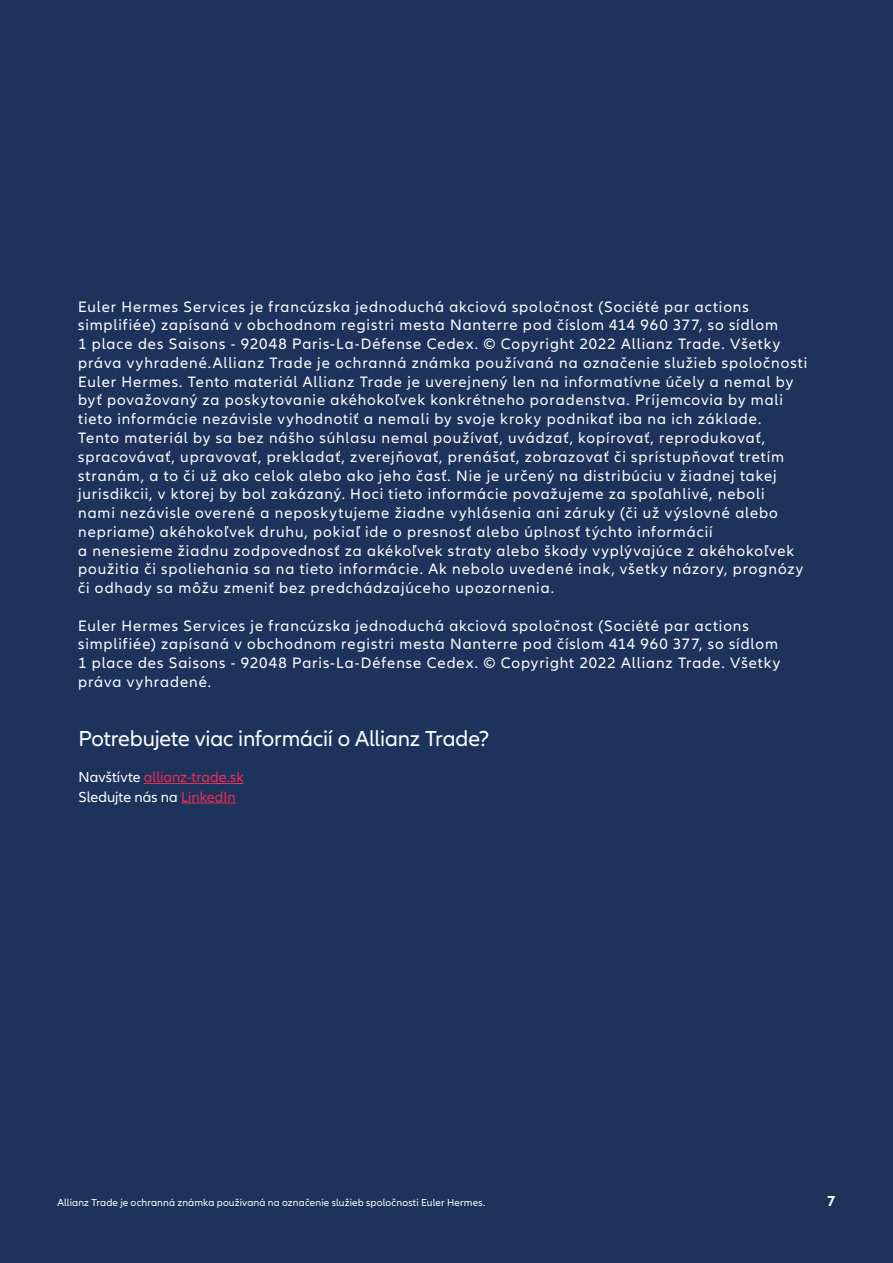
<style>
.page{position:relative;width:893px;height:1263px;background:#1e335c}
.page>*{position:absolute;margin:0;border:0;box-sizing:border-box;transform-origin:0 0}
.t1{font:22.5px "Allianz Neo";letter-spacing:-.01em;color:#fff}
.t2{font:15.6px/18.8px "Allianz Neo";letter-spacing:.06em;color:#fff}
.t3{font:15px/19.5px "Allianz Neo";color:#e72e5b}
.t4{font:700 15px "Allianz Neo";color:#fff}
.t5{font:10.5px "Allianz Neo";letter-spacing:.015em;color:#fff}
.s1{color:#fff}
</style>
<div class="page">
<hr style="left:144px;top:783px;width:100px;height:1px;background:#e72e5b">
<hr style="left:181px;top:803px;width:55px;height:1px;background:#e72e5b">
<p class="t2" style="left:78px;top:298px;width:731px">Euler Hermes Services je francúzska jednoduchá akciová spoločnost (Société par actions simplifiée) zapísaná v obchodnom registri mesta Nanterre pod číslom 414 960 377, so sídlom<br>1 place des Saisons - 92048 Paris-La-Défense Cedex. © Copyright 2022 Allianz Trade. Všetky práva vyhradené.Allianz Trade je ochranná známka používaná na označenie služieb spoločnosti Euler Hermes. Tento materiál Allianz Trade je uverejnený len na informatívne účely a nemal by byť považovaný za poskytovanie akéhokoľvek konkrétneho poradenstva. Príjemcovia by mali tieto informácie nezávisle vyhodnotiť a nemali by svoje kroky podnikať iba na ich základe.<br>Tento materiál by sa bez nášho súhlasu nemal používať, uvádzať, kopírovať, reprodukovať, spracovávať, upravovať, prekladať, zverejňovať, prenášať, zobrazovať či sprístupňovať tretím stranám, a to či už ako celok alebo ako jeho časť. Nie je určený na distribúciu v žiadnej takej jurisdikcii, v ktorej by bol zakázaný. Hoci tieto informácie považujeme za spoľahlivé, neboli<br>nami nezávisle overené a neposkytujeme žiadne vyhlásenia ani záruky (či už výslovné alebo nepriame) akéhokoľvek druhu, pokiaľ ide o presnosť alebo úplnosť týchto informácií<br>a nenesieme žiadnu zodpovednosť za akékoľvek straty alebo škody vyplývajúce z akéhokoľvek použitia či spoliehania sa na tieto informácie. Ak nebolo uvedené inak, všetky názory, prognózy či odhady sa môžu zmeniť bez predchádzajúceho upozornenia.</p>
<p class="t2" style="left:78px;top:616px;width:704px">Euler Hermes Services je francúzska jednoduchá akciová spoločnost (Société par actions simplifiée) zapísaná v obchodnom registri mesta Nanterre pod číslom 414 960 377, so sídlom 1 place des Saisons - 92048 Paris-La-Défense Cedex. © Copyright 2022 Allianz Trade. Všetky práva vyhradené.</p>
<h1 class="t1" style="left:78px;top:726px;width:412px">Potrebujete viac informácií o Allianz Trade?</h1>
<p class="t3" style="left:78px;top:768px;width:167px"><span class="s1">Navštívte</span> allianz-trade.sk<br><span class="s1">Sledujte nás na</span> LinkedIn</p>
<p class="t5" style="left:57px;top:1196px;width:429px">Allianz Trade je ochranná známka používaná na označenie služieb spoločnosti Euler Hermes.</p>
<p class="t4" style="left:827px;top:1192px;width:10px">7</p>
</div>
